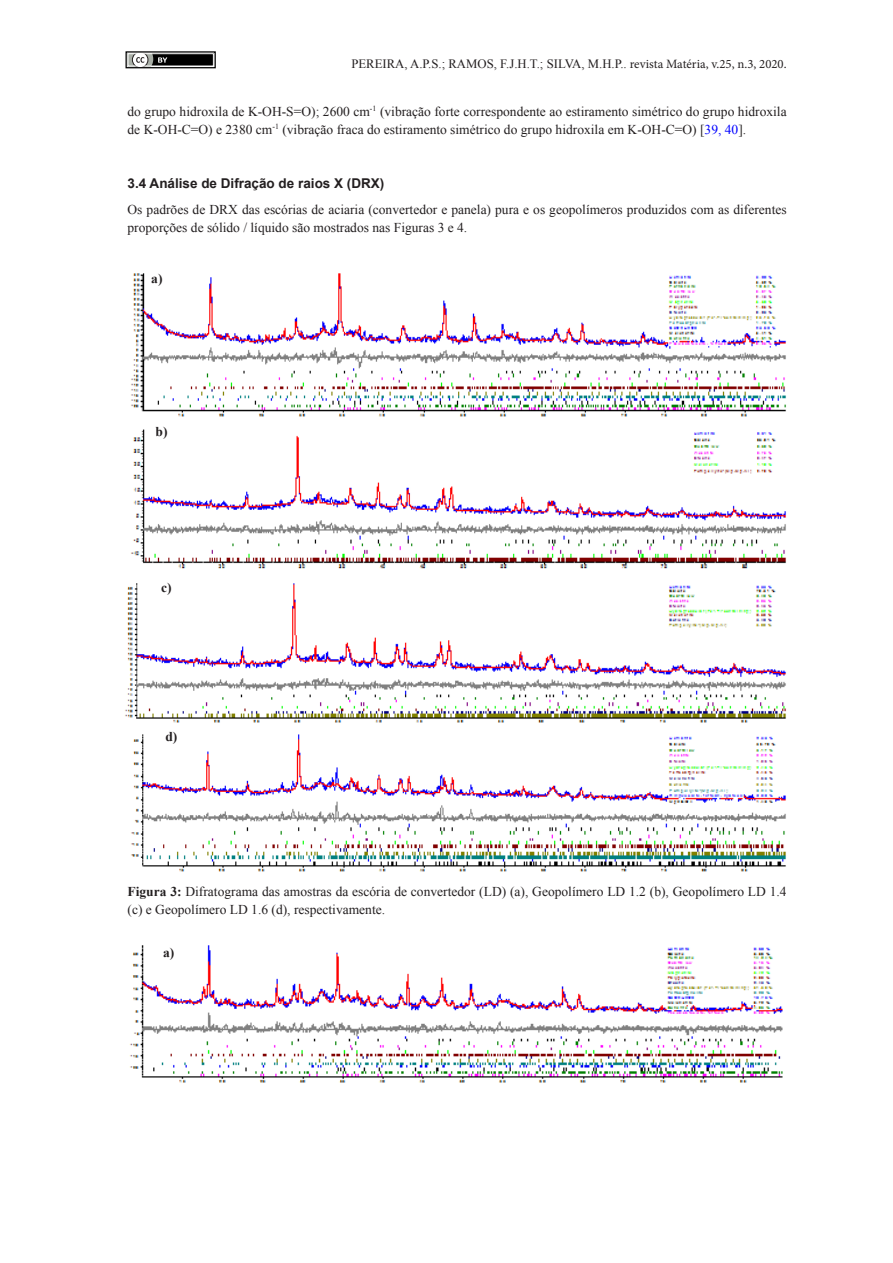
<style>
.page{position:relative;width:893px;height:1263px;background:#fff}
.page>*{position:absolute;margin:0;border:0;box-sizing:border-box;transform-origin:0 0}
._00__texto_sem_entra{font:13.5px/18px "Times New Roman";color:#231f20}
._04__figura_legenda{font:13.5px/18px "Times New Roman";color:#231f20}
.t1{font:700 13.5px "Arial";color:#231f20}
._04__figura_legenda-2{font:700 13.5px "Times New Roman";color:#231f20}
.t2{font:12.75px "Times New Roman";color:#231f20}
.s1{font-family:"Minion Pro"}
.s2{color:#00f}
.s3{font-weight:700}
</style>
<div class="page">
<div style="left:128px;top:54px;width:85px;height:12px;background:#000"></div>
<svg style="left:128px;top:54px;width:39px;height:12px"></svg>
<div style="left:126px;top:51px;width:90px;height:17px;border:1px solid #000"></div>
<img style="left:130px;top:273px;width:656px;height:144px">
<img style="left:130px;top:429px;width:656px;height:140px">
<img style="left:124px;top:583px;width:662px;height:140px">
<img style="left:130px;top:734px;width:656px;height:138px">
<img style="left:129px;top:945px;width:654px;height:138px">
<p class="t2" style="left:351px;top:55px;width:437px">PEREIRA, A.P.S.; RAMOS, F.J.H.T.; SILVA, M.H.P.. <span class="s1">revista Matéria, v.25, n.3, 2020.</span></p>
<p class="_00__texto_sem_entra" style="left:128px;top:102px;width:661px">do grupo hidroxila de K-OH-S=O); 2600 cm<sup>-1</sup> (vibração forte correspondente ao estiramento simétrico do grupo hidroxila de K-OH-C=O) e 2380 cm<sup>-1</sup> (vibração fraca do estiramento simétrico do grupo hidroxila em K-OH-C=O) [<span class="s2">39, 40</span>].</p>
<p class="t1" style="left:128px;top:174px;width:258px">3.4 Análise de Difração de raios X (DRX)</p>
<p class="_00__texto_sem_entra" style="left:128px;top:200px;width:661px">Os padrões de DRX das escórias de aciaria (convertedor e panela) pura e os geopolímeros produzidos com as diferentes proporções de sólido / líquido são mostrados nas Figuras 3 e 4.</p>
<p class="_04__figura_legenda-2" style="left:151px;top:269px;width:13px">a)</p>
<p class="_04__figura_legenda-2" style="left:156px;top:422px;width:14px">b)</p>
<p class="_04__figura_legenda-2" style="left:161px;top:578px;width:12px">c)</p>
<p class="_04__figura_legenda-2" style="left:165px;top:727px;width:14px">d)</p>
<p class="_04__figura_legenda" style="left:128px;top:882px;width:661px"><span class="s3">Figura 3:</span> Difratograma das amostras da escória de convertedor (LD) (a), Geopolímero LD 1.2 (b), Geopolímero LD 1.4 (c) e Geopolímero LD 1.6 (d), respectivamente.</p>
<p class="_04__figura_legenda-2" style="left:163px;top:943px;width:13px">a)</p>
</div>
